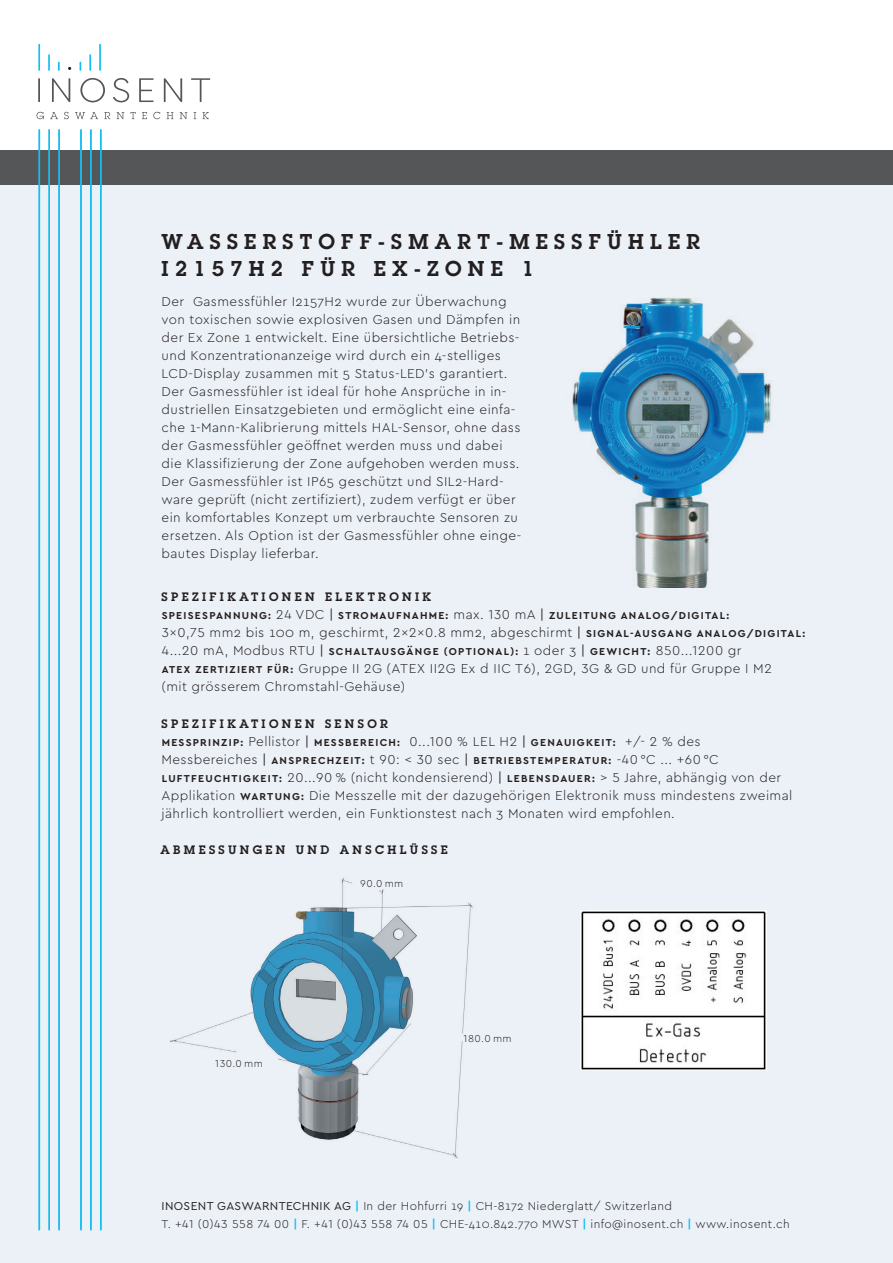
<style>
.page{position:relative;width:893px;height:1263px;background:#fff}
.page>*{position:absolute;margin:0;border:0;box-sizing:border-box;transform-origin:0 0}
.t1{font:600 21px/27px "Lubalin Graph";letter-spacing:.3em;color:#231f20}
.t2{font:300 13.5px/18px "Cera PRO";letter-spacing:.03em;color:#231f20}
.t3{font:300 12px/18px "Cera PRO";letter-spacing:.03em;color:#231f20}
.t4{font:600 12px "Lubalin Graph";letter-spacing:.28em;color:#231f20}
.t5{font:700 10.5px "Cera PRO";letter-spacing:.12em;color:#231f20}
.t6{font:300 10.5px "Cera PRO";letter-spacing:.05em;color:#231f20}
.s1{font-weight:300;font-size:13.5px}
.s2{font-weight:400;font-size:13.5px}
.s3{font-weight:400}
.s4{font-weight:700;font-size:10.5px}
.s5{font-weight:700;color:#15bef1}
</style>
<div class="page">
<div style="left:0;top:157px;width:893px;height:1106px;background:#ecf1f7"></div>
<div style="left:0;top:150px;width:893px;height:34px;background:#555657"></div>
<hr style="left:39px;top:129px;width:1px;height:1101px;background:#15bef1">
<hr style="left:49px;top:129px;width:1px;height:1101px;background:#15bef1">
<hr style="left:58px;top:129px;width:2px;height:1101px;background:#15bef1">
<hr style="left:100px;top:129px;width:2px;height:1101px;background:#15bef1">
<hr style="left:90px;top:129px;width:2px;height:1101px;background:#15bef1">
<hr style="left:80px;top:129px;width:2px;height:1101px;background:#15bef1">
<img style="left:170px;top:878px;width:303px;height:281px">
<img style="left:572px;top:297px;width:199px;height:290px">
<img style="left:581px;top:911px;width:185px;height:159px">
<div style="left:215px;top:1058px;width:58px;height:10px;background:#ecf1f7"></div>
<div style="left:463px;top:1033px;width:58px;height:10px;background:#ecf1f7"></div>
<div style="left:360px;top:879px;width:58px;height:10px;background:#ecf1f7"></div>
<svg style="left:38px;top:78px;width:172px;height:24px"></svg>
<svg style="left:36px;top:112px;width:173px;height:7px"></svg>
<hr style="left:38px;top:44px;width:2px;height:27px;background:#15bef1">
<svg style="left:48px;top:54px;width:2px;height:17px"></svg>
<svg style="left:58px;top:62px;width:2px;height:9px"></svg>
<hr style="left:99px;top:44px;width:2px;height:27px;background:#15bef1">
<svg style="left:89px;top:54px;width:2px;height:17px"></svg>
<h1 class="t1" style="left:162px;top:228px;width:540px">WASSERSTOFF-SMART-MESSFÜHLER<br>I2157H2 FÜR EX-ZONE 1</h1>
<p class="t2" style="left:162px;top:292px;width:361px">Der Gasmessfühler I2157H2 wurde zur Überwachung von toxischen sowie explosiven Gasen und Dämpfen in der Ex Zone 1 entwickelt. Eine übersichtliche Betriebs&shy;und Konzentrationanzeige wird durch ein 4-stelliges LCD-Display zusammen mit 5 Status-LED’s garantiert.<br>Der Gasmessfühler ist ideal für hohe Ansprüche in in&shy;dustriellen Einsatzgebieten und ermöglicht eine einfa&shy;che 1-Mann-Kalibrierung mittels HAL-Sensor, ohne dass der Gasmessfühler geöffnet werden muss und dabei die Klassifizierung der Zone aufgehoben werden muss.<br>Der Gasmessfühler ist IP65 geschützt und SIL2-Hard&shy;ware geprüft (nicht zertifiziert), zudem verfügt er über ein komfortables Konzept um verbrauchte Sensoren zu ersetzen. Als Option ist der Gasmessfühler ohne einge&shy;bautes Display lieferbar.</p>
<p class="t4" style="left:162px;top:588px;width:271px">SPEZIFIKATIONEN ELEKTRONIK</p>
<p class="t5" style="left:162px;top:608px;width:569px">SPEISESPANNUNG: <span class="s1">24 VDC</span> <span class="s2">|</span> STROMAUFNAHME: <span class="s1">max. 130 mA</span> <span class="s2">|</span> ZULEITUNG ANALOG/DIGITAL:</p>
<p class="t2" style="left:162px;top:622px;width:645px">3x0,75 mm2 bis 100 m, geschirmt, 2x2x0.8 mm2, abgeschirmt <span class="s3">|</span> <span class="s4">SIGNAL-AUSGANG ANALOG/DIGITAL:<br></span>4...20 mA, Modbus RTU <span class="s3">|</span> <span class="s4">SCHALTAUSGÄNGE (OPTIONAL):</span> 1 oder 3 <span class="s3">|</span> <span class="s4">GEWICHT:</span> 850...1200 gr<br><span class="s4">ATEX ZERTIZIERT FÜR:</span> Gruppe II 2G (ATEX II2G Ex d IIC T6), 2GD, 3G &amp; GD und für Gruppe I M2<br>(mit grösserem Chromstahl-Gehäuse)</p>
<p class="t4" style="left:162px;top:716px;width:228px">SPEZIFIKATIONEN SENSOR</p>
<p class="t5" style="left:162px;top:735px;width:540px">MESSPRINZIP: <span class="s1">Pellistor</span> <span class="s2">|</span> MESSBEREICH: <span class="s1">0...100 % LEL H2</span> <span class="s2">|</span> GENAUIGKEIT: <span class="s1">+/- 2 % des</span></p>
<p class="t2" style="left:162px;top:750px;width:632px">Messbereiches <span class="s3">|</span> <span class="s4">ANSPRECHZEIT:</span> t 90: &lt; 30 sec <span class="s3">|</span> <span class="s4">BETRIEBSTEMPERATUR:</span> -40 °C ... +60 °C <span class="s4">LUFTFEUCHTIGKEIT:</span> 20...90 % (nicht kondensierend) <span class="s3">|</span> <span class="s4">LEBENSDAUER:</span> &gt; 5 Jahre, abhängig von der Applikation <span class="s4">WARTUNG:</span> Die Messzelle mit der dazugehörigen Elektronik muss mindestens zweimal jährlich kontrolliert werden, ein Funktionstest nach 3 Monaten wird empfohlen.</p>
<p class="t4" style="left:161px;top:841px;width:289px">ABMESSUNGEN UND ANSCHLÜSSE</p>
<p class="t6" style="left:215px;top:1056px;width:49px">130.0 mm</p>
<p class="t6" style="left:360px;top:877px;width:45px">90.0 mm</p>
<p class="t6" style="left:464px;top:1031px;width:49px">180.0 mm</p>
<p class="t3" style="left:162px;top:1197px;width:630px"><span class="s3">INOSENT GASWARNTECHNIK AG</span> <span class="s5">|</span> In der Hohfurri 19 <span class="s5">|</span> CH-8172 Niederglatt/ Switzerland<br>T. +41 (0)43 558 74 00 <span class="s5">|</span> F. +41 (0)43 558 74 05 <span class="s5">|</span> CHE-410.842.770 MWST <span class="s5">|</span> info@inosent.ch <span class="s5">|</span> www.inosent.ch</p>
</div>
